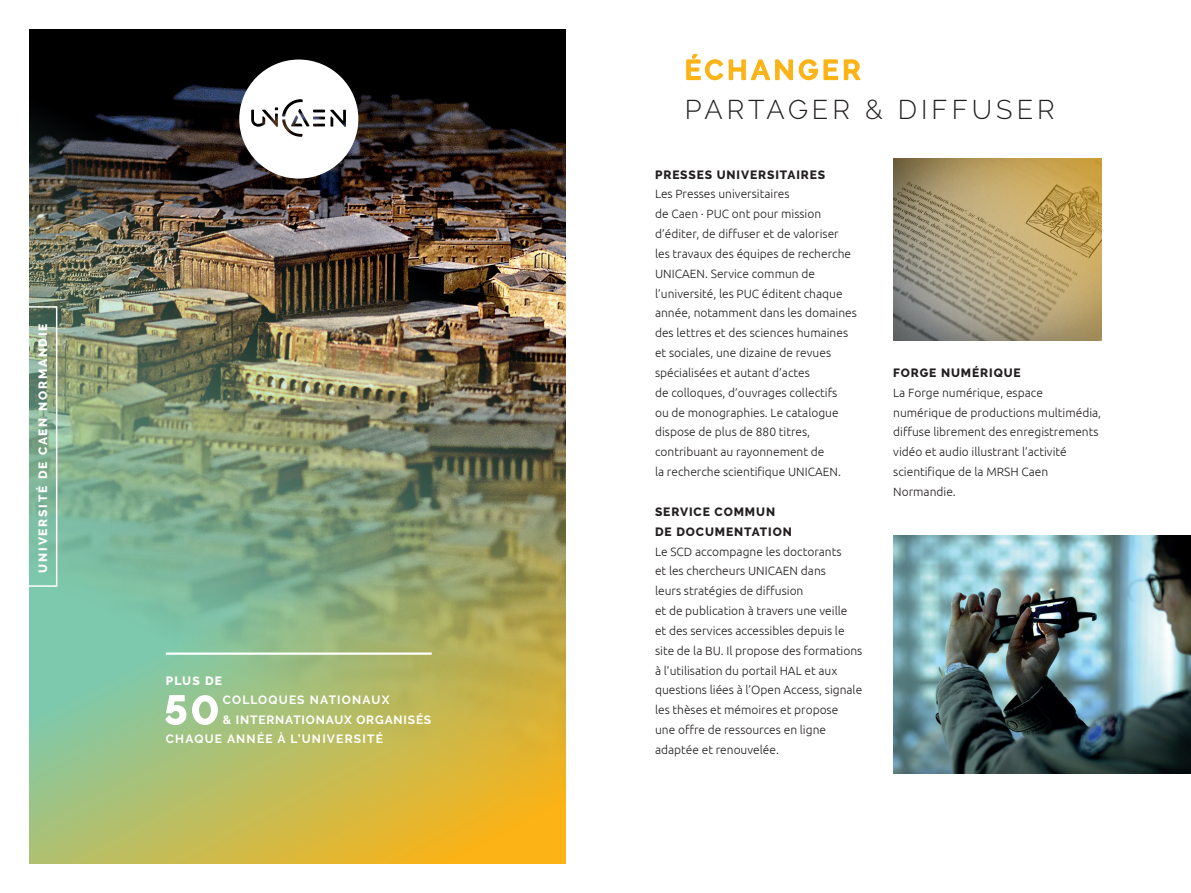
<style>
.page{position:relative;width:1191px;height:893px;background:#fff}
.page>*{position:absolute;margin:0;border:0;box-sizing:border-box;transform-origin:0 0}
.t1{font:700 39.45px "Raleway";color:#fff}
.t2{font:300 27px "Raleway";letter-spacing:.15em;color:#231f20}
.t3{font:600 27px "Raleway";color:#fbb316}
.t4{font:300 12px/19.8px "Ubuntu";color:#231f20}
.t5{font:800 12px/19.8px "Raleway";letter-spacing:.075em;color:#231f20}
.t6{font:700 12px "Raleway";letter-spacing:.1em;color:#fff}
.t7{font:800 12px "Raleway";letter-spacing:.15em;color:#fff}
.t8{font:700 12px "Raleway";letter-spacing:.07em;color:#fff}
</style>
<div class="page">
<img style="left:30px;top:30px;width:536px;height:833px">
<svg style="left:686px;top:53px;width:175px;height:28px"></svg>
<hr style="left:166px;top:652px;width:266px;height:3px;background:#fff">
<svg style="left:164px;top:694px;width:55px;height:32px;background:#afd1a6"></svg>
<img style="left:893px;top:535px;width:298px;height:239px">
<svg style="left:893px;top:158px;width:208px;height:182px;background:#ad9b6f"></svg>
<svg style="left:239px;top:60px;width:119px;height:119px"></svg>
<div style="left:28px;top:306px;width:29px;height:281px;border:2px solid #fff"></div>
<p class="t7" style="left:36px;top:573px;width:250px;rotate:-90deg">UNIVERSITÉ DE CAEN NORMANDIE</p>
<p class="t7" style="left:166px;top:673px;width:58px">PLUS DE</p>
<h1 class="t1" style="left:165px;top:687px;width:56px">50</h1>
<p class="t6" style="left:223px;top:693px;width:168px">COLLOQUES NATIONAUX</p>
<p class="t8" style="left:223px;top:713px;width:210px">&amp; INTERNATIONAUX ORGANISÉS</p>
<p class="t6" style="left:166px;top:732px;width:218px">CHAQUE ANNÉE À L’UNIVERSITÉ</p>
<h2 class="t3" style="left:685px;top:54px;width:156px">ÉCHANGER</h2>
<h2 class="t2" style="left:685px;top:94px;width:371px">PARTAGER &amp; DIFFUSER</h2>
<p class="t5" style="left:655px;top:165px;width:172px">PRESSES UNIVERSITAIRES</p>
<p class="t4" style="left:655px;top:184px;width:203px">Les Presses universitaires<br>de Caen · PUC ont pour mission d’éditer, de diffuser et de valoriser<br>les travaux des équipes de recherche UNICAEN. Service commun de l’université, les PUC éditent chaque année, notamment dans les domaines des lettres et des sciences humaines et sociales, une dizaine de revues spécialisées et autant d’actes<br>de colloques, d’ouvrages collectifs<br>ou de monographies. Le catalogue dispose de plus de 880 titres, contribuant au rayonnement de<br>la recherche scientifique UNICAEN.</p>
<p class="t5" style="left:655px;top:502px;width:138px">SERVICE COMMUN<br>DE DOCUMENTATION</p>
<p class="t4" style="left:655px;top:541px;width:209px">Le SCD accompagne les doctorants<br>et les chercheurs UNICAEN dans<br>leurs stratégies de diffusion<br>et de publication à travers une veille<br>et des services accessibles depuis le site de la BU. Il propose des formations à l’utilisation du portail HAL et aux questions liées à l’Open Access, signale les thèses et mémoires et propose<br>une offre de ressources en ligne adaptée et renouvelée.</p>
<p class="t5" style="left:893px;top:363px;width:129px">FORGE NUMÉRIQUE</p>
<p class="t4" style="left:893px;top:382px;width:209px">La Forge numérique, espace numérique de productions multimédia, diffuse librement des enregistrements vidéo et audio illustrant l’activité scientifique de la MRSH Caen<br>Normandie.</p>
</div>
